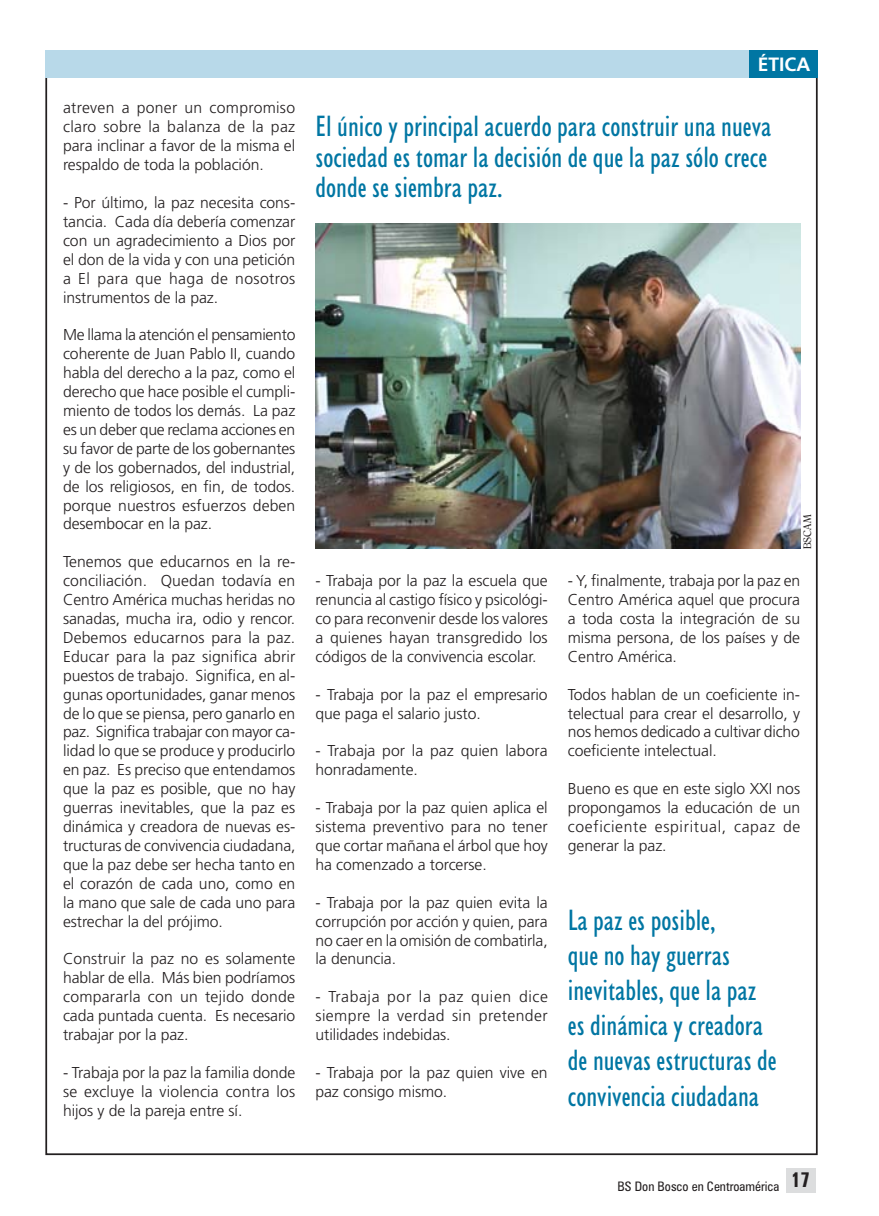
<style>
.page{position:relative;width:879px;height:1216px;background:#fff}
.page>*{position:absolute;margin:0;border:0;box-sizing:border-box;transform-origin:0 0}
.t1{font:condensed 29.75px/35px "Humanist 521 BT";color:#0076a3}
.t2{font:700 19.25px "Frutiger";color:#fff}
.t3{font:300 15.75px/18.9px "Frutiger";letter-spacing:-.005em;color:#231f20;text-align:justify}
.t4{font:condensed 13.12px "Zurich BT";color:#231f20}
.t5{font:10.5px "Romana BT";color:#231f20}
.s1{font-weight:700;font-stretch:extra-condensed;font-size:21px}
</style>
<div class="page">
<div style="left:785px;top:1168px;width:30px;height:24px;background:#dcddde"></div>
<div style="left:45px;top:50px;width:711px;height:28px;background:#b8d9e9"></div>
<div style="left:749px;top:50px;width:68px;height:28px;background:#0076a3"></div>
<img style="left:315px;top:224px;width:485px;height:324px">
<p class="t3" style="left:63px;top:98px;width:233px">atreven a poner un compromiso claro sobre la balanza de la paz para inclinar a favor de la misma el respaldo de toda la población.</p>
<p class="t3" style="left:63px;top:193px;width:234px">- Por último, la paz necesita cons&shy;tancia. Cada día debería comenzar con un agradecimiento a Dios por el don de la vida y con una petición a El para que haga de nosotros instrumentos de la paz.</p>
<p class="t3" style="left:63px;top:325px;width:234px">Me llama la atención el pensamiento coherente de Juan Pablo II, cuando habla del derecho a la paz, como el derecho que hace posible el cumpli&shy;miento de todos los demás. La paz es un deber que reclama acciones en su favor de parte de los gobernantes y de los gobernados, del industrial, de los religiosos, en fin, de todos. porque nuestros esfuerzos deben desembocar en la paz.</p>
<p class="t3" style="left:63px;top:552px;width:234px">Tenemos que educarnos en la re&shy;conciliación. Quedan todavía en Centro América muchas heridas no sanadas, mucha ira, odio y rencor.<br>Debemos educarnos para la paz.<br>Educar para la paz significa abrir puestos de trabajo. Significa, en al&shy;gunas oportunidades, ganar menos de lo que se piensa, pero ganarlo en paz. Significa trabajar con mayor ca&shy;lidad lo que se produce y producirlo en paz. Es preciso que entendamos que la paz es posible, que no hay guerras inevitables, que la paz es dinámica y creadora de nuevas es&shy;tructuras de convivencia ciudadana, que la paz debe ser hecha tanto en el corazón de cada uno, como en la mano que sale de cada uno para estrechar la del prójimo.</p>
<p class="t3" style="left:63px;top:949px;width:234px">Construir la paz no es solamente hablar de ella. Más bien podríamos compararla con un tejido donde cada puntada cuenta. Es necesario trabajar por la paz.</p>
<p class="t3" style="left:63px;top:1062px;width:233px">- Trabaja por la paz la familia donde se excluye la violencia contra los hijos y de la pareja entre sí.</p>
<p class="t2" style="left:757px;top:53px;width:23px">Ética</p>
<h1 class="t1" style="left:315px;top:111px;width:457px;line-height:30.6px">El único y principal acuerdo para construir una nueva sociedad es tomar la decisión de que la paz sólo crece donde se siembra paz.</h1>
<p class="t5" style="left:800px;top:549px;width:36px;rotate:-90deg">BSCAM</p>
<p class="t3" style="left:315px;top:571px;width:234px">- Trabaja por la paz la escuela que renuncia al castigo físico y psicológi&shy;co para reconvenir desde los valores a quienes hayan transgredido los códigos de la convivencia escolar.</p>
<p class="t3" style="left:315px;top:684px;width:233px">- Trabaja por la paz el empresario que paga el salario justo.</p>
<p class="t3" style="left:315px;top:741px;width:234px">- Trabaja por la paz quien labora honradamente.</p>
<p class="t3" style="left:315px;top:798px;width:234px">- Trabaja por la paz quien aplica el sistema preventivo para no tener que cortar mañana el árbol que hoy ha comenzado a torcerse.</p>
<p class="t3" style="left:315px;top:892px;width:234px">- Trabaja por la paz quien evita la corrupción por acción y quien, para no caer en la omisión de combatirla, la denuncia.</p>
<p class="t3" style="left:315px;top:987px;width:234px">- Trabaja por la paz quien dice siempre la verdad sin pretender utilidades indebidas.</p>
<p class="t3" style="left:315px;top:1062px;width:234px">- Trabaja por la paz quien vive en paz consigo mismo.</p>
<p class="t3" style="left:567px;top:571px;width:234px">- Y, finalmente, trabaja por la paz en Centro América aquel que procura a toda costa la integración de su misma persona, de los países y de Centro América.</p>
<p class="t3" style="left:567px;top:684px;width:234px">Todos hablan de un coeficiente in&shy;telectual para crear el desarrollo, y nos hemos dedicado a cultivar dicho coeficiente intelectual.</p>
<p class="t3" style="left:567px;top:779px;width:234px">Bueno es que en este siglo XXI nos propongamos la educación de un coeficiente espiritual, capaz de generar la paz.</p>
<h1 class="t1" style="left:567px;top:902px;width:210px">La paz es posible,<br>que no hay guerras inevitables, que la paz es dinámica y creadora de nuevas estructuras de convivencia ciudadana</h1>
<p class="t4" style="left:617px;top:1178px;width:183px">BS Don Bosco en Centroamérica <span class="s1">17</span><sup>17</sup></p>
</div>
